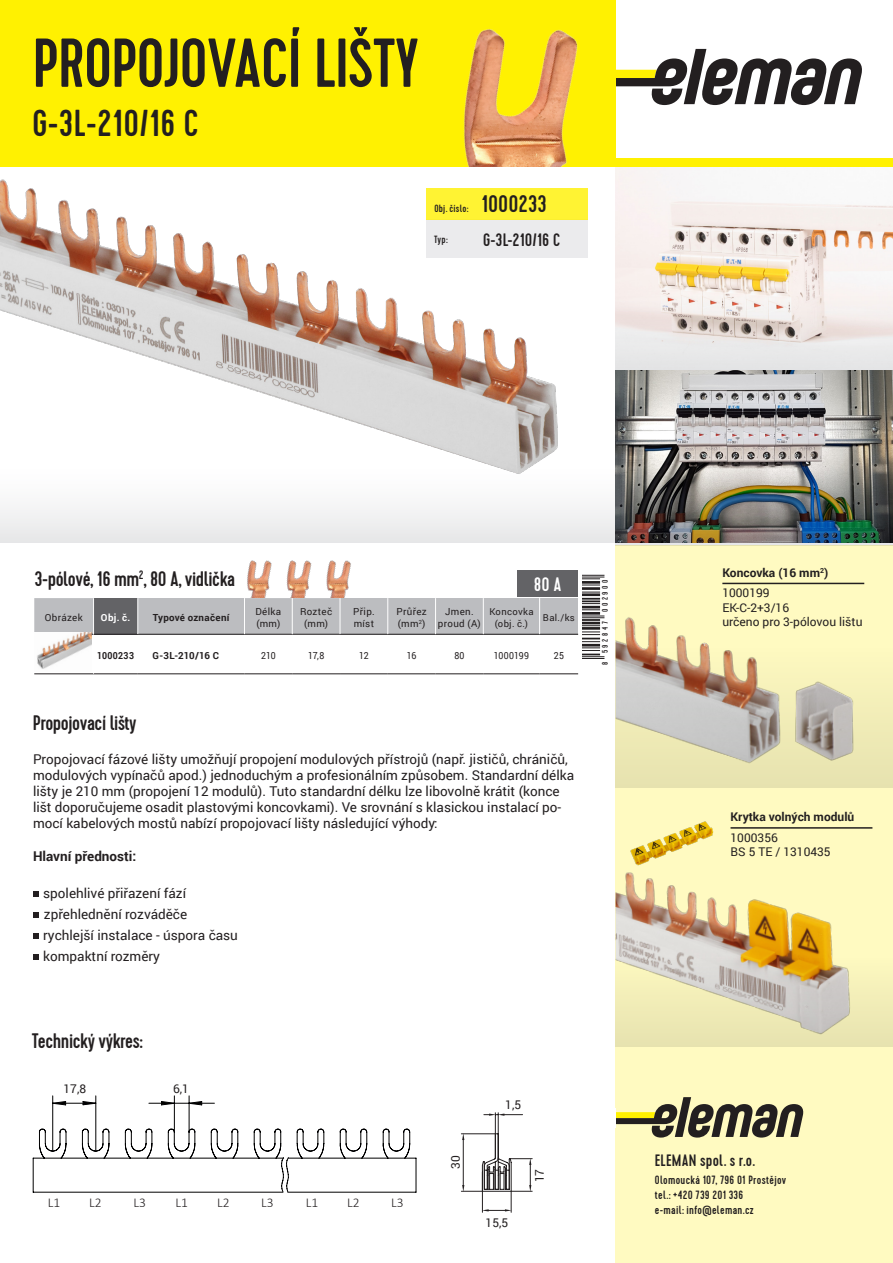
<style>
.page{position:relative;width:893px;height:1263px;background:#fff}
.page>*{position:absolute;margin:0;border:0;box-sizing:border-box;transform-origin:0 0}
.t1{font:500 69px "Cervo";letter-spacing:-.01em;color:#231f20}
.t2{font:500 37.5px "Cervo";letter-spacing:.01em;color:#231f20}
.UK_Bildlegende_8pt{font:500 24px "Cervo";color:#231f20}
.t3{font:500 21px "Cervo";letter-spacing:-.02em;color:#231f20}
.t4{font:500 19.5px "Cervo";color:#fff}
.UK_Bildlegende_8pt-2{font:500 18px "Cervo";color:#231f20}
.popis_vzduch{font:500 16.5px "Cervo";letter-spacing:.015em;color:#231f20}
.t5{font:13.5px/16.2px "Roboto";color:#231f20}
.t6{font:300 13.5px "Calibri";color:#231f20}
.t7{font:700 13.5px "Roboto";color:#231f20}
.t8{font:12px/14.4px "Roboto";color:#231f20}
.popis_vzduch-2{font:500 12px "Cervo";letter-spacing:.025em;color:#231f20}
.t9{font:700 12px "Roboto";color:#231f20}
.UK_Bildlegende_8pt-3{font:500 10.5px "Cervo";letter-spacing:.03em;color:#231f20}
.t10{font:9.75px "Roboto";letter-spacing:.035em;color:#231f20}
.t11{font:700 9.75px "Roboto";letter-spacing:.035em;color:#231f20}
.t12{font:9.75px "Roboto";letter-spacing:.035em;color:#231f20;scale:.9 1}
.t13{font:700 9.75px "Roboto";letter-spacing:.035em;color:#231f20;scale:.9 1}
.t14{font:700 9.75px "Roboto";color:#fff}
.t15{font:9.45px "Roboto";letter-spacing:.035em;color:#231f20}
.t16{font:500 8.1px "Cervo";letter-spacing:.32em;color:#231f20}
</style>
<div class="page">
<img style="left:0;top:179px;width:557px;height:234px">
<img style="left:615px;top:369px;width:278px;height:44px">
<div style="left:615px;top:545px;width:278px;height:718px;background:#fffac1"></div>
<div style="left:34px;top:598px;width:306px;height:36px;background:#bcbdc0"></div>
<div style="left:94px;top:598px;width:44px;height:36px;background:#636366"></div>
<div style="left:138px;top:598px;width:106px;height:36px;background:#bcbdc0"></div>
<div style="left:340px;top:598px;width:48px;height:36px;background:#bcbdc0"></div>
<div style="left:388px;top:598px;width:48px;height:36px;background:#bcbdc0"></div>
<div style="left:436px;top:598px;width:47px;height:36px;background:#bcbdc0"></div>
<div style="left:483px;top:598px;width:57px;height:36px;background:#bcbdc0"></div>
<div style="left:540px;top:598px;width:38px;height:36px;background:#bcbdc0"></div>
<hr style="left:34px;top:634px;width:60px;height:1px;background:#231f20">
<hr style="left:94px;top:634px;width:44px;height:1px;background:#231f20">
<hr style="left:138px;top:634px;width:106px;height:1px;background:#231f20">
<hr style="left:244px;top:634px;width:48px;height:1px;background:#231f20">
<hr style="left:34px;top:673px;width:60px;height:1px;background:#231f20">
<hr style="left:94px;top:673px;width:44px;height:1px;background:#231f20">
<hr style="left:138px;top:673px;width:106px;height:1px;background:#231f20">
<hr style="left:244px;top:673px;width:48px;height:1px;background:#231f20">
<hr style="left:292px;top:634px;width:48px;height:1px;background:#231f20">
<hr style="left:292px;top:673px;width:48px;height:1px;background:#231f20">
<hr style="left:340px;top:634px;width:48px;height:1px;background:#231f20">
<hr style="left:340px;top:673px;width:48px;height:1px;background:#231f20">
<hr style="left:388px;top:634px;width:48px;height:1px;background:#231f20">
<hr style="left:388px;top:673px;width:48px;height:1px;background:#231f20">
<hr style="left:436px;top:634px;width:47px;height:1px;background:#231f20">
<hr style="left:436px;top:673px;width:47px;height:1px;background:#231f20">
<hr style="left:483px;top:634px;width:57px;height:1px;background:#231f20">
<hr style="left:483px;top:673px;width:57px;height:1px;background:#231f20">
<hr style="left:540px;top:634px;width:38px;height:1px;background:#231f20">
<hr style="left:540px;top:673px;width:38px;height:1px;background:#231f20">
<hr style="left:93px;top:634px;width:1px;height:40px;background:#fff">
<hr style="left:93px;top:598px;width:1px;height:36px;background:#fff">
<hr style="left:138px;top:598px;width:1px;height:36px;background:#fff">
<hr style="left:244px;top:598px;width:1px;height:36px;background:#fff">
<hr style="left:292px;top:598px;width:1px;height:36px;background:#fff">
<hr style="left:340px;top:598px;width:1px;height:36px;background:#fff">
<hr style="left:387px;top:598px;width:1px;height:36px;background:#fff">
<hr style="left:435px;top:598px;width:1px;height:36px;background:#fff">
<hr style="left:483px;top:598px;width:1px;height:36px;background:#fff">
<hr style="left:539px;top:598px;width:1px;height:36px;background:#fff">
<img style="left:625px;top:872px;width:51px;height:17px">
<img style="left:615px;top:167px;width:278px;height:73px">
<svg style="left:615px;top:49px;width:247px;height:56px"></svg>
<div style="left:0;top:0;width:615px;height:167px;background:#fff101"></div>
<svg style="left:0;top:413px;width:893px;height:129px"></svg>
<svg style="left:615px;top:1097px;width:189px;height:40px"></svg>
<div style="left:0;top:158px;width:893px;height:9px;background:#fff101"></div>
<svg style="left:615px;top:889px;width:278px;height:158px"></svg>
<div style="left:517px;top:571px;width:61px;height:26px;background:#636366"></div>
<div style="left:427px;top:220px;width:161px;height:38px;background:#e6e7e9"></div>
<div style="left:427px;top:188px;width:161px;height:32px;background:#fff333"></div>
<img style="left:34px;top:633px;width:57px;height:36px">
<svg style="left:33px;top:891px;width:5px;height:5px"></svg>
<svg style="left:33px;top:912px;width:5px;height:5px"></svg>
<svg style="left:33px;top:933px;width:5px;height:5px"></svg>
<svg style="left:33px;top:954px;width:5px;height:5px"></svg>
<img style="left:247px;top:560px;width:104px;height:38px">
<svg style="left:615px;top:545px;width:278px;height:242px"></svg>
<img style="left:630px;top:821px;width:84px;height:45px">
<img style="left:463px;top:29px;width:115px;height:138px">
<hr style="left:722px;top:583px;width:142px;height:1px;background:#231f20">
<hr style="left:730px;top:827px;width:142px;height:2px;background:#231f20">
<img style="left:615px;top:416px;width:278px;height:129px">
<svg style="left:615px;top:240px;width:278px;height:129px"></svg>
<svg style="left:583px;top:592px;width:21px;height:67px"></svg>
<hr style="left:583px;top:587px;width:17px;height:3px;background:#231f20">
<svg style="left:583px;top:585px;width:17px;height:1px"></svg>
<hr style="left:583px;top:581px;width:17px;height:3px;background:#231f20">
<svg style="left:583px;top:575px;width:21px;height:4px"></svg>
<svg style="left:461px;top:1113px;width:71px;height:99px"></svg>
<svg style="left:32px;top:1095px;width:385px;height:98px"></svg>
<p class="t1" style="left:32px;top:23px;width:388px">PROPOJOVACÍ LIŠTY</p>
<p class="t2" style="left:32px;top:101px;width:168px">G-3L-210/16 C</p>
<p class="UK_Bildlegende_8pt-3" style="left:434px;top:203px;width:36px">Obj. číslo:</p>
<p class="UK_Bildlegende_8pt" style="left:481px;top:190px;width:67px">1000233</p>
<p class="UK_Bildlegende_8pt-3" style="left:434px;top:233px;width:15px">Typ:</p>
<p class="UK_Bildlegende_8pt-2" style="left:483px;top:229px;width:79px">G-3L-210/16 C</p>
<p class="t3" style="left:34px;top:566px;width:202px">3-pólové, 16 mm<sup>2</sup>, 80 A, vidlička</p>
<p class="t9" style="left:722px;top:564px;width:107px">Koncovka (16 mm<sup>2</sup>)</p>
<p class="t8" style="left:722px;top:585px;width:68px">1000199<br>EK-C-2+3/16</p>
<p class="t8" style="left:722px;top:614px;width:142px">určeno pro 3-pólovou lištu</p>
<p class="t4" style="left:534px;top:572px;width:29px">80 A</p>
<p class="t16" style="left:600px;top:665px;width:87px;rotate:-90deg">8 592847 002900</p>
<p class="t10" style="left:396px;top:605px;width:32px">Průřez</p>
<p class="t10" style="left:398px;top:617px;width:29px">(mm<sup>2</sup>)</p>
<p class="t10" style="left:353px;top:605px;width:23px">Přip.</p>
<p class="t10" style="left:354px;top:617px;width:22px">míst</p>
<p class="t10" style="left:300px;top:605px;width:34px">Rozteč</p>
<p class="t10" style="left:304px;top:617px;width:25px">(mm)</p>
<p class="t10" style="left:255px;top:605px;width:27px">Délka</p>
<p class="t10" style="left:256px;top:617px;width:25px">(mm)</p>
<p class="t15" style="left:489px;top:605px;width:46px">Koncovka</p>
<p class="t15" style="left:495px;top:617px;width:35px">(obj. č.)</p>
<p class="t10" style="left:445px;top:605px;width:30px">Jmen.</p>
<p class="t10" style="left:438px;top:617px;width:44px">proud (A)</p>
<p class="t10" style="left:45px;top:611px;width:39px">Obrázek</p>
<p class="t14" style="left:101px;top:611px;width:31px">Obj. č.</p>
<p class="t11" style="left:153px;top:611px;width:78px">Typové označení</p>
<p class="t15" style="left:543px;top:611px;width:33px">Bal./ks</p>
<p class="t13" style="left:97px;top:649px;width:42px">1000233</p>
<p class="t11" style="left:153px;top:649px;width:68px">G-3L-210/16 C</p>
<p class="t12" style="left:261px;top:649px;width:18px">210</p>
<p class="t12" style="left:308px;top:649px;width:20px">17,8</p>
<p class="t12" style="left:359px;top:649px;width:12px">12</p>
<p class="t12" style="left:407px;top:649px;width:12px">16</p>
<p class="t12" style="left:454px;top:649px;width:13px">80</p>
<p class="t12" style="left:494px;top:649px;width:41px">1000199</p>
<p class="t12" style="left:554px;top:649px;width:13px">25</p>
<p class="t3" style="left:33px;top:710px;width:105px">Propojovací lišty</p>
<p class="t5" style="left:33px;top:750px;width:543px">Propojovací fázové lišty umožňují propojení modulových přístrojů (např. jističů, chráničů, modulových vypínačů apod.) jednoduchým a profesionálním způsobem. Standardní délka lišty je 210 mm (propojení 12 modulů). Tuto standardní délku lze libovolně krátit (konce lišt doporučujeme osadit plastovými koncovkami). Ve srovnání s klasickou instalací po&shy;mocí kabelových mostů nabízí propojovací lišty následující výhody:</p>
<p class="t7" style="left:33px;top:846px;width:105px">Hlavní přednosti:</p>
<p class="t5" style="left:43px;top:885px;width:144px">spolehlivé přiřazení fází</p>
<p class="t5" style="left:44px;top:906px;width:145px">zpřehlednění rozváděče</p>
<p class="t5" style="left:43px;top:927px;width:196px">rychlejší instalace - úspora času</p>
<p class="t5" style="left:43px;top:948px;width:118px">kompaktní rozměry</p>
<p class="t3" style="left:32px;top:1028px;width:112px">Technický výkres:</p>
<p class="t8" style="left:64px;top:1081px;width:24px">17,8</p>
<p class="t8" style="left:173px;top:1081px;width:17px">6,1</p>
<p class="t6" style="left:48px;top:1194px;width:14px">L1</p>
<p class="t6" style="left:89px;top:1194px;width:14px">L2</p>
<p class="t6" style="left:133px;top:1194px;width:14px">L3</p>
<p class="t6" style="left:176px;top:1194px;width:14px">L1</p>
<p class="t6" style="left:217px;top:1194px;width:14px">L2</p>
<p class="t6" style="left:261px;top:1194px;width:14px">L3</p>
<p class="t6" style="left:306px;top:1194px;width:14px">L1</p>
<p class="t6" style="left:347px;top:1194px;width:14px">L2</p>
<p class="t6" style="left:391px;top:1194px;width:14px">L3</p>
<p class="t8" style="left:448px;top:1169px;width:15px;rotate:-90deg">30</p>
<p class="t8" style="left:505px;top:1097px;width:17px">1,5</p>
<p class="t8" style="left:486px;top:1215px;width:24px">15,5</p>
<p class="t8" style="left:532px;top:1182px;width:15px;rotate:-90deg">17</p>
<p class="t9" style="left:730px;top:808px;width:125px">Krytka volných modulů</p>
<p class="t8" style="left:730px;top:830px;width:102px">1000356<br>BS 5 TE / 1310435</p>
<p class="popis_vzduch" style="left:655px;top:1150px;width:102px">ELEMAN spol. s r.o.</p>
<p class="popis_vzduch-2" style="left:655px;top:1172px;width:133px">Olomoucká 107, 796 01 Prostějov</p>
<p class="popis_vzduch-2" style="left:655px;top:1187px;width:90px">tel.: +420 739 201 336</p>
<p class="popis_vzduch-2" style="left:655px;top:1202px;width:100px">e-mail: info@eleman.cz</p>
</div>
